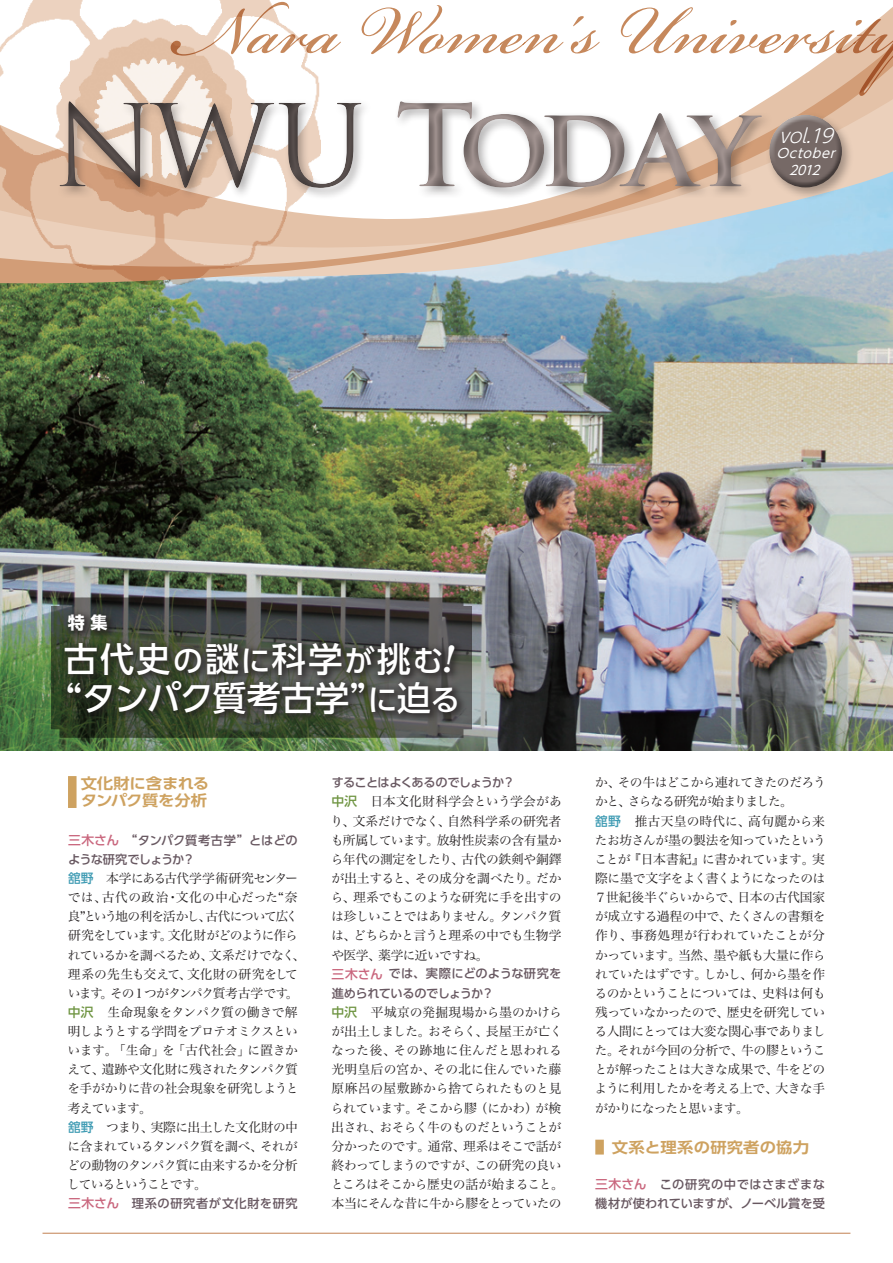
<style>
.page{position:relative;width:893px;height:1263px;background:#fff}
.page>*{position:absolute;margin:0;border:0;box-sizing:border-box;transform-origin:0 0}
.特集タイトル32Q{font:500 34.05px "UD Shin Go Pro";letter-spacing:-.03em;color:#fff}
.特集タイトル32Q-2{font:500 34.05px "UD Shin Go Pro";letter-spacing:.005em;color:#fff}
.t1{font:italic 300 19.2px "MO Clear Tone SG";color:#fff}
.t2{font:700 16.95px "UD Shin Go Pro";color:#fff}
.小見出し2行_c25m45y90{font:700 14.85px/17px "UD Shin Go Pro De";letter-spacing:-.02em;color:#cea260;scale:1.1 1}
.小見出し1行_c25m45y90{font:700 14.85px "UD Shin Go Pro De";letter-spacing:.01em;color:#cea260;scale:1.1 1}
.本文字下げナシ{font:12.75px/19.2px "Hira Min Pro W3";letter-spacing:-.04em;color:#231f20;text-align:justify}
.t3{font:italic 12.75px "MO Clear Tone SG";color:#fff}
.司会進行11_5Q_C80M80Y80{font:500 12.15px/19.2px "UD Shin Go Pro";letter-spacing:-.01em;color:#685861}
.司会進行11_5Q_C80M80Y80-2{font:500 12.15px/19.2px "UD Shin Go Pro";letter-spacing:.015em;color:#685861}
.司会進行11_5Q_C80M80Y80-3{font:500 12.15px "UD Shin Go Pro";letter-spacing:.05em;color:#685861}
.司会進行11_5Q_C80M80Y80-4{font:500 12.15px "UD Shin Go Pro";letter-spacing:-.06em;color:#685861}
.s1{font-size:29.7px}
.s2{font-family:"UD Reimin Pro";font-weight:800}
.s3{font-size:12.75px;color:#c9667d}
.s4{font-family:"UD Shin Go Pro";font-weight:500;color:#3f9bb3}
.s5{font-family:"UD Shin Go Pro";font-weight:500;color:#6e9441}
</style>
<div class="page">
<img style="left:0;top:367px;width:893px;height:383px">
<svg style="left:51px;top:597px;width:421px;height:141px"></svg>
<div style="left:58px;top:635px;width:408px;height:88px;background:#231f20;opacity:.75"></div>
<div style="left:68px;top:776px;width:9px;height:32px;background:#cea260"></div>
<div style="left:595px;top:1140px;width:9px;height:14px;background:#cea260"></div>
<hr style="left:43px;top:1233px;width:807px;height:1px;background:#c6885c">
<div style="left:61px;top:607px;width:55px;height:32px;background:#231f20;opacity:.75"></div>
<img style="left:0;top:338px;width:893px;height:29px">
<svg style="left:0;top:96px;width:893px;height:242px"></svg>
<img style="left:0;top:0;width:321px;height:284px">
<svg style="left:171px;top:2px;width:722px;height:94px"></svg>
<div style="left:56px;top:97px;width:717px;height:103px;background:#231f20;opacity:.35"></div>
<div style="left:57px;top:100px;width:707px;height:90px;background:#231f20;opacity:.5"></div>
<div style="left:765px;top:111px;width:89px;height:89px;background:#231f20;opacity:.35"></div>
<div style="left:768px;top:114px;width:74px;height:57px;background:#fff;opacity:.5"></div>
<div style="left:769px;top:126px;width:75px;height:64px;background:#231f20;opacity:.5"></div>
<p class="t1" style="left:779px;top:123px;width:62px">vol.19</p>
<p class="t3" style="left:776px;top:145px;width:64px">October</p>
<p class="t3" style="left:789px;top:162px;width:37px">2012</p>
<p class="t2" style="left:68px;top:609px;width:41px">特 集</p>
<p class="特集タイトル32Q-2" style="left:64px;top:631px;width:393px">古代史<span class="s1">の</span>謎<span class="s1">に</span>科学<span class="s1">が</span>挑<span class="s1">む</span><span class="s2">!</span></p>
<p class="特集タイトル32Q" style="left:49px;top:670px;width:413px"><span class="s2">“</span>タンパク質考古学<span class="s2">”</span><span class="s1">に</span>迫<span class="s1">る</span></p>
<p class="小見出し2行_c25m45y90" style="left:81px;top:775px;width:118px">文化財に含まれるタンパク質を分析</p>
<p class="司会進行11_5Q_C80M80Y80" style="left:68px;top:830px;width:231px"><span class="s3">三木さん</span>　“タンパク質考古学”とはどのような研究でしょうか？</p>
<p class="本文字下げナシ" style="left:68px;top:867px;width:239px;text-align:left"><span class="s4">舘野</span>　本学にある古代学学術研究センターでは、古代の政治・文化の中心だった“奈良”という地の利を活かし、古代について広く研究をしています。文化財がどのように作られているかを調べるため、文系だけでなく、理系の先生も交えて、文化財の研究をしています。その１つがタンパク質考古学です。</p>
<p class="本文字下げナシ" style="left:67px;top:1001px;width:233px"><span class="s5">中沢</span>　生命現象をタンパク質の働きで解明しようとする学問をプロテオミクスといいます。「生命」を「古代社会」に置きかえて、遺跡や文化財に残されたタンパク質を手がかりに昔の社会現象を研究しようと考えています。</p>
<p class="本文字下げナシ" style="left:67px;top:1116px;width:232px"><span class="s4">舘野</span>　つまり、実際に出土した文化財の中に含まれているタンパク質を調べ、それがどの動物のタンパク質に由来するかを分析しているということです。</p>
<p class="司会進行11_5Q_C80M80Y80-3" style="left:68px;top:1193px;width:231px"><span class="s3">三木さん</span>　理系の研究者が文化財を研究</p>
<p class="司会進行11_5Q_C80M80Y80-4" style="left:332px;top:773px;width:185px">することはよくあるのでしょうか？</p>
<p class="本文字下げナシ" style="left:331px;top:791px;width:233px"><span class="s5">中沢</span>　日本文化財科学会という学会があり、文系だけでなく、自然科学系の研究者も所属しています。放射性炭素の含有量から年代の測定をしたり、古代の鉄剣や銅鐸が出土すると、その成分を調べたり。だから、理系でもこのような研究に手を出すのは珍しいことではありません。タンパク質は、どちらかと言うと理系の中でも生物学や医学、薬学に近いですね。</p>
<p class="司会進行11_5Q_C80M80Y80" style="left:332px;top:964px;width:231px"><span class="s3">三木さん</span> では、実際にどのような研究を進められているのでしょうか？</p>
<p class="本文字下げナシ" style="left:331px;top:1001px;width:235px;text-align:left"><span class="s5">中沢</span>　平城京の発掘現場から墨のかけらが出土しました。おそらく、長屋王が亡くなった後、その跡地に住んだと思われる光明皇后の宮か、その北に住んでいた藤原麻呂の屋敷跡から捨てられたものと見られています。そこから膠（にかわ）が検出され、おそらく牛のものだということが分かったのです。通常、理系はそこで話が終わってしまうのですが、この研究の良いところはそこから歴史の話が始まること。本当にそんな昔に牛から膠をとっていたの</p>
<p class="本文字下げナシ" style="left:595px;top:772px;width:232px">か、その牛はどこから連れてきたのだろうかと、さらなる研究が始まりました。</p>
<p class="本文字下げナシ" style="left:594px;top:810px;width:233px"><span class="s4">舘野</span>　推古天皇の時代に、高句麗から来たお坊さんが墨の製法を知っていたということが『日本書紀』に書かれています。実際に墨で文字をよく書くようになったのは７世紀後半ぐらいからで、日本の古代国家が成立する過程の中で、たくさんの書類を作り、事務処理が行われていたことが分かっています。当然、墨や紙も大量に作られていたはずです。しかし、何から墨を作るのかということについては、史料は何も残っていなかったので、歴史を研究している人間にとっては大変な関心事でありました。それが今回の分析で、牛の膠ということが解ったことは大きな成果で、牛をどのように利用したかを考える上で、大きな手がかりになったと思います。</p>
<p class="小見出し1行_c25m45y90" style="left:595px;top:1135px;width:196px">　文系と理系の研究者の協力</p>
<p class="司会進行11_5Q_C80M80Y80-2" style="left:595px;top:1174px;width:231px"><span class="s3">三木さん</span> この研究の中ではさまざまな機材が使われていますが、ノーベル賞を受</p>
</div>
